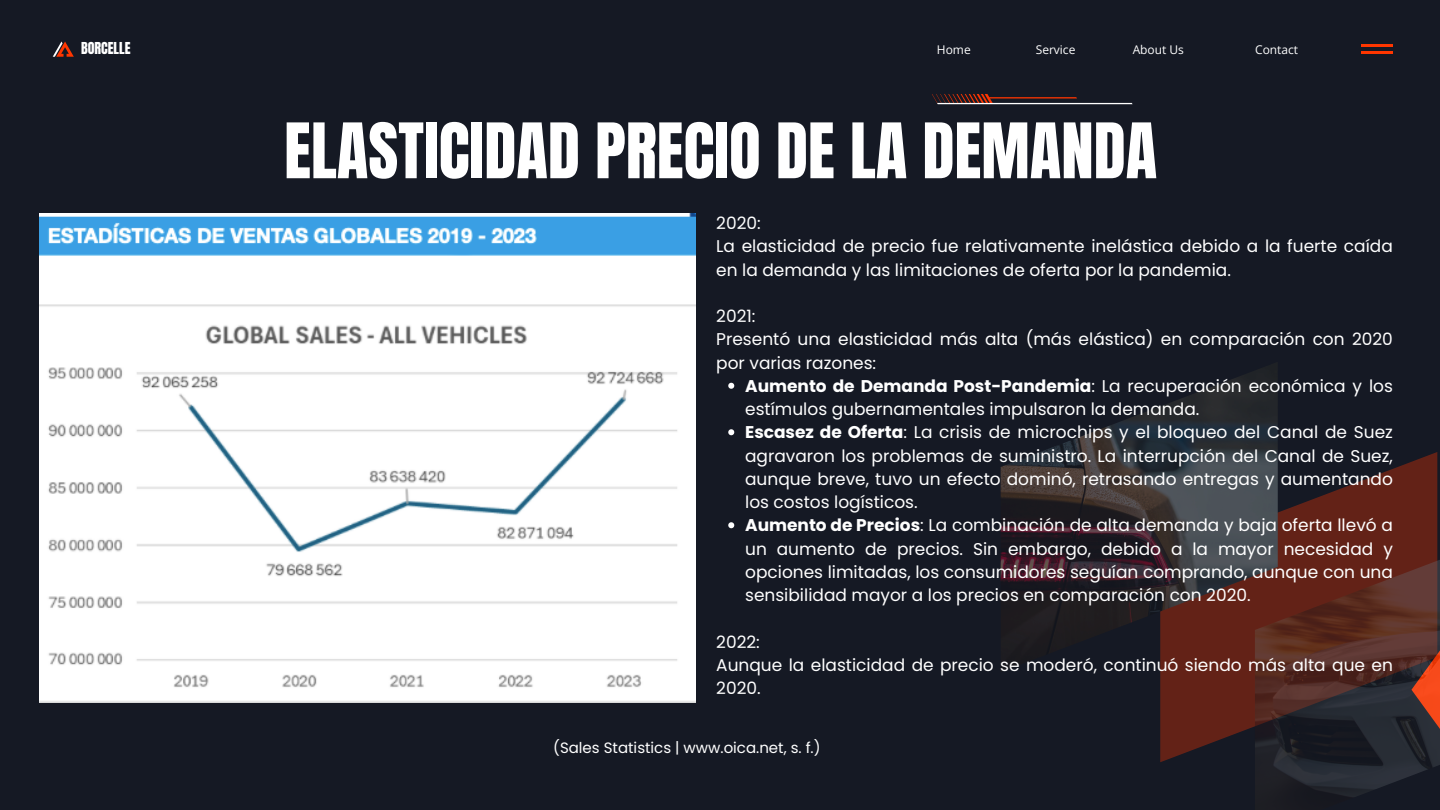
<style>
.page{position:relative;width:1440px;height:810px;background:#151924}
.page>*{position:absolute;margin:0;border:0;box-sizing:border-box;transform-origin:0 0}
.t1{font:65px "Anton";color:#fff}
.t2{font:17px/23.2px "Poppins";color:#fff}
.t3{font:15px "Poppins";color:#fff}
.t4{font:14px "Anton";color:#fff}
.t5{font:12px "Open Sans";color:#fff}
.s1{font-weight:700}
</style>
<div class="page">
<hr style="left:1362px;top:45px;width:31px;height:2px;background:#ff3600">
<hr style="left:1362px;top:52px;width:31px;height:2px;background:#ff3600">
<svg style="left:53px;top:42px;width:21px;height:15px"></svg>
<svg style="left:1160px;top:452px;width:277px;height:310px;fill:#632217"></svg>
<img style="left:1001px;top:368px;width:277px;height:304px">
<img style="left:1255px;top:525px;width:185px;height:272px">
<svg style="left:932px;top:94px;width:201px;height:10px"></svg>
<img style="left:40px;top:213px;width:655px;height:489px">
<svg style="left:728px;top:383px;width:6px;height:6px"></svg>
<svg style="left:728px;top:429px;width:6px;height:6px"></svg>
<svg style="left:728px;top:522px;width:6px;height:6px"></svg>
<h3 class="t4" style="left:81px;top:38px;width:51px">BORCELLE</h3>
<p class="t5" style="left:937px;top:41px;width:35px">Home</p>
<p class="t5" style="left:1036px;top:41px;width:41px">Service</p>
<p class="t5" style="left:1133px;top:41px;width:53px">About Us</p>
<p class="t5" style="left:1255px;top:41px;width:45px">Contact</p>
<p class="t1" style="left:284px;top:104px;width:875px">ELASTICIDAD PRECIO DE LA DEMANDA</p>
<h1 class="t2" style="left:716px;top:211px;width:678px">2020:<br>La elasticidad de precio fue relativamente inelástica debido a la fuerte caída en la demanda y las limitaciones de oferta por la pandemia.</h1>
<p class="t2" style="left:716px;top:304px;width:678px">2021:<br>Presentó una elasticidad más alta (más elástica) en comparación con 2020 por varias razones:</p>
<h2 class="t2" style="left:745px;top:374px;width:649px"><span class="s1">Aumento de Demanda Post-Pandemia</span>: La recuperación económica y los estímulos gubernamentales impulsaron la demanda.</h2>
<h2 class="t2" style="left:745px;top:421px;width:649px;text-align:justify"><span class="s1">Escasez de Oferta</span>: La crisis de microchips y el bloqueo del Canal de Suez agravaron los problemas de suministro. La interrupción del Canal de Suez, aunque breve, tuvo un efecto dominó, retrasando entregas y aumentando los costos logísticos.</h2>
<p class="t2" style="left:745px;top:514px;width:649px;text-align:justify"><span class="s1">Aumento de Precios</span>: La combinación de alta demanda y baja oferta llevó a un aumento de precios. Sin embargo, debido a la mayor necesidad y opciones limitadas, los consumidores seguían comprando, aunque con una sensibilidad mayor a los precios en comparación con 2020.</p>
<p class="t2" style="left:716px;top:630px;width:678px">2022:<br>Aunque la elasticidad de precio se moderó, continuó siendo más alta que en<br>2020.</p>
<p class="t3" style="left:553px;top:737px;width:269px">(Sales Statistics | www.oica.net, s. f.)</p>
</div>
